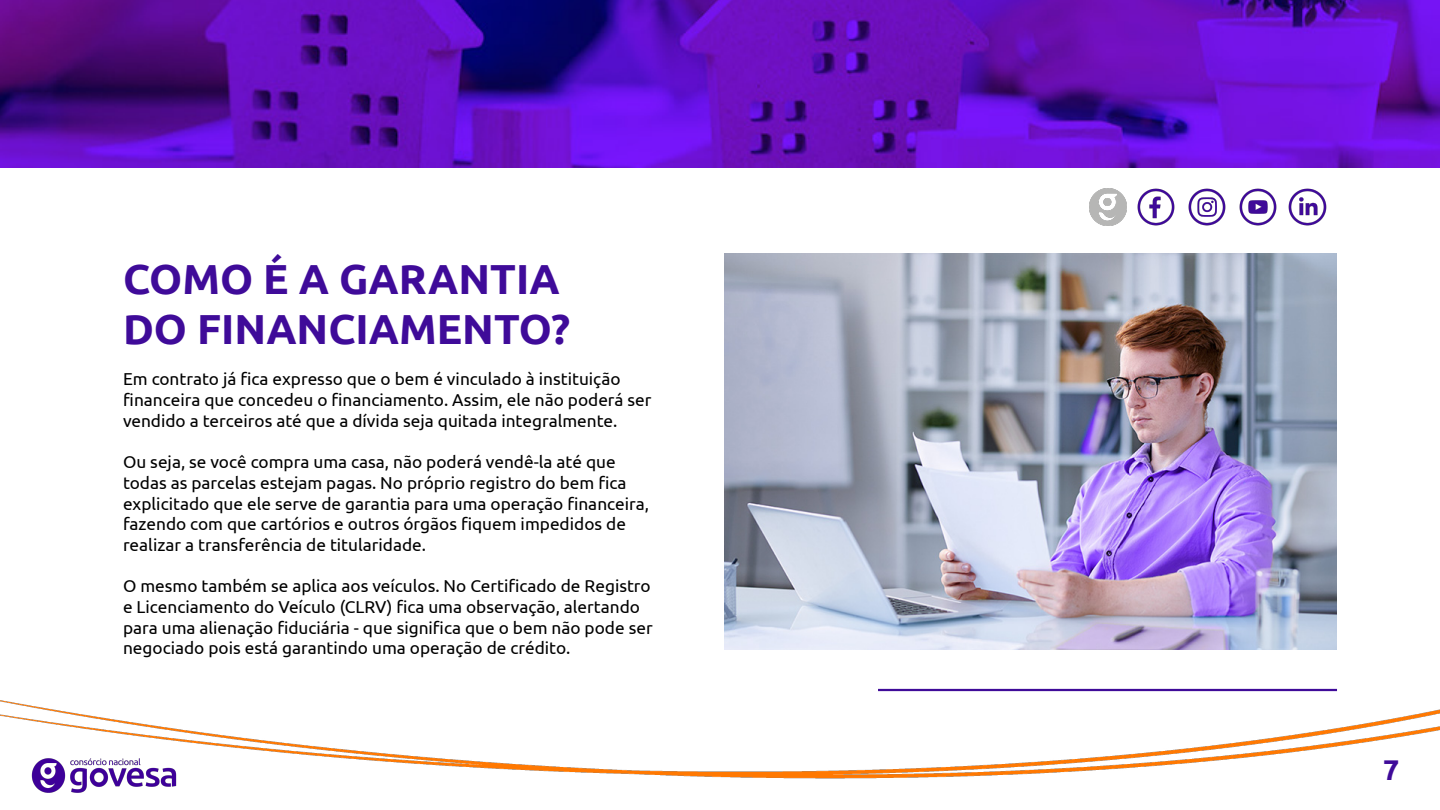
<style>
.page{position:relative;width:1440px;height:810px;background:#fff}
.page>*{position:absolute;margin:0;border:0;box-sizing:border-box;transform-origin:0 0}
.t1{font:700 42px/50.4px "Ubuntu";color:#3f0b99}
.t2{font:700 28.5px "Ubuntu";color:#3f0b99}
.t3{font:17.25px/20.7px "Ubuntu";color:#000}
</style>
<div class="page">
<img style="left:0;top:688px;width:1440px;height:91px">
<img style="left:28px;top:758px;width:153px;height:35px">
<img style="left:1089px;top:188px;width:38px;height:38px">
<img style="left:1137px;top:188px;width:38px;height:38px">
<img style="left:1188px;top:188px;width:38px;height:38px">
<img style="left:1239px;top:188px;width:38px;height:38px">
<img style="left:1288px;top:188px;width:39px;height:38px">
<hr style="left:878px;top:689px;width:459px;height:2px;background:#3f0b99">
<img style="left:724px;top:254px;width:612px;height:396px">
<img style="left:0;top:0;width:1440px;height:167px">
<h1 class="t1" style="left:123px;top:253px;width:449px">COMO É A GARANTIA<br>DO FINANCIAMENTO?</h1>
<p class="t3" style="left:123px;top:368px;width:530px">Em contrato já fica expresso que o bem é vinculado à instituição financeira que concedeu o financiamento. Assim, ele não poderá ser vendido a terceiros até que a dívida seja quitada integralmente.</p>
<p class="t3" style="left:123px;top:451px;width:528px">Ou seja, se você compra uma casa, não poderá vendê-la até que todas as parcelas estejam pagas. No próprio registro do bem fica explicitado que ele serve de garantia para uma operação financeira, fazendo com que cartórios e outros órgãos fiquem impedidos de realizar a transferência de titularidade.</p>
<p class="t3" style="left:123px;top:575px;width:531px">O mesmo também se aplica aos veículos. No Certificado de Registro e Licenciamento do Veículo (CLRV) fica uma observação, alertando para uma alienação fiduciária - que significa que o bem não pode ser negociado pois está garantindo uma operação de crédito.</p>
<h2 class="t2" style="left:1383px;top:753px;width:18px">7</h2>
</div>
